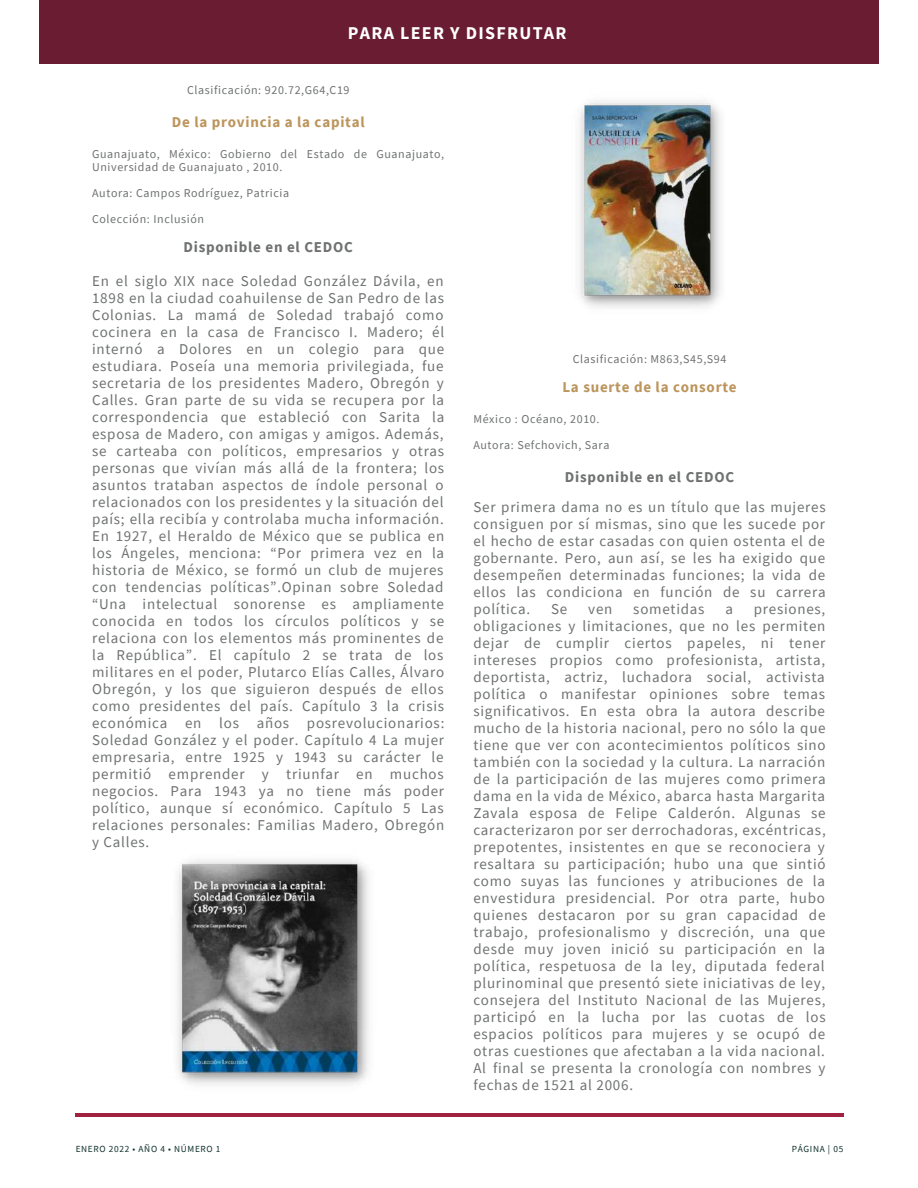
<style>
.page{position:relative;width:918px;height:1188px;background:#fff}
.page>*{position:absolute;margin:0;border:0;box-sizing:border-box;transform-origin:0 0}
.t1{font:700 18px "Source Sans Pro";letter-spacing:.07em;color:#fff}
.t2{font:15px/17px "Source Sans Pro";letter-spacing:.05em;color:#6f7271;text-align:justify}
.t3{font:700 15px "Source Sans Pro";letter-spacing:.05em;color:#bc955c}
.t4{font:700 15px "Source Sans Pro";letter-spacing:.05em;color:#6f7271}
.t5{font:12px/26px "Source Sans Pro";letter-spacing:.05em;color:#6f7271}
.t6{font:9.3px "Source Sans Pro";letter-spacing:.07em;color:#10312b}
</style>
<div class="page">
<div style="left:39px;top:0;width:839px;height:63px;background:#691c32"></div>
<hr style="left:75px;top:1113px;width:769px;height:4px;background:#9f2241">
<img style="left:579px;top:101px;width:142px;height:207px">
<img style="left:177px;top:860px;width:192px;height:225px">
<p class="t1" style="left:348px;top:22px;width:220px">PARA LEER Y DISFRUTAR</p>
<p class="t5" style="left:187px;top:77px;width:164px">Clasificación: 920.72,G64,C19</p>
<p class="t3" style="left:172px;top:112px;width:194px">De la provincia a la capital</p>
<p class="t5" style="left:92px;top:147px;width:354px;line-height:13px">Guanajuato, México: Gobierno del Estado de Guanajuato,<br>Universidad de Guanajuato , 2010.</p>
<p class="t5" style="left:92px;top:180px;width:199px">Autora: Campos Rodríguez, Patricia<br>Colección: Inclusión</p>
<p class="t4" style="left:184px;top:237px;width:171px">Disponible en el CEDOC</p>
<p class="t2" style="left:92px;top:272px;width:354px">En el siglo XIX nace Soledad González Dávila, en 1898 en la ciudad coahuilense de San Pedro de las Colonias. La mamá de Soledad trabajó como cocinera en la casa de Francisco I. Madero; él internó a Dolores en un colegio para que estudiara. Poseía una memoria privilegiada, fue secretaria de los presidentes Madero, Obregón y Calles. Gran parte de su vida se recupera por la correspondencia que estableció con Sarita la esposa de Madero, con amigas y amigos. Además, se carteaba con políticos, empresarios y otras personas que vivían más allá de la frontera; los asuntos trataban aspectos de índole personal o relacionados con los presidentes y la situación del país; ella recibía y controlaba mucha información.<br>En 1927, el Heraldo de México que se publica en los Ángeles, menciona: “Por primera vez en la historia de México, se formó un club de mujeres con tendencias políticas”.Opinan sobre Soledad “Una intelectual sonorense es ampliamente conocida en todos los círculos políticos y se relaciona con los elementos más prominentes de la República”. El capítulo 2 se trata de los militares en el poder, Plutarco Elías Calles, Álvaro Obregón, y los que siguieron después de ellos como presidentes del país. Capítulo 3 la crisis económica en los años posrevolucionarios:<br>Soledad González y el poder. Capítulo 4 La mujer empresaria, entre 1925 y 1943 su carácter le permitió emprender y triunfar en muchos negocios. Para 1943 ya no tiene más poder político, aunque sí económico. Capítulo 5 Las relaciones personales: Familias Madero, Obregón y Calles.</p>
<p class="t5" style="left:573px;top:346px;width:155px">Clasificación: M863,S45,S94</p>
<p class="t3" style="left:562px;top:378px;width:176px">La suerte de la consorte</p>
<p class="t5" style="left:473px;top:406px;width:137px">México : Océano, 2010.<br>Autora: Sefchovich, Sara</p>
<p class="t4" style="left:565px;top:468px;width:171px">Disponible en el CEDOC</p>
<p class="t2" style="left:473px;top:499px;width:354px">Ser primera dama no es un título que las mujeres consiguen por sí mismas, sino que les sucede por el hecho de estar casadas con quien ostenta el de gobernante. Pero, aun así, se les ha exigido que desempeñen determinadas funciones; la vida de ellos las condiciona en función de su carrera política.</p>
<p class="t2" style="left:551px;top:601px;width:18px">Se</p>
<p class="t2" style="left:588px;top:601px;width:26px">ven</p>
<p class="t2" style="left:633px;top:601px;width:73px">sometidas</p>
<p class="t2" style="left:725px;top:601px;width:9px">a</p>
<p class="t2" style="left:473px;top:601px;width:354px;text-indent:280px">presiones, obligaciones y limitaciones, que no les permiten dejar de cumplir ciertos papeles, ni tener intereses propios como profesionista, artista, deportista, actriz, luchadora social, activista política o manifestar opiniones sobre temas significativos. En esta obra la autora describe mucho de la historia nacional, pero no sólo la que tiene que ver con acontecimientos políticos sino también con la sociedad y la cultura. La narración de la participación de las mujeres como primera dama en la vida de México, abarca hasta Margarita Zavala esposa de Felipe Calderón. Algunas se caracterizaron por ser derrochadoras, excéntricas, prepotentes, insistentes en que se reconociera y resaltara su participación; hubo una que sintió como suyas las funciones y atribuciones de la envestidura presidencial. Por otra parte, hubo quienes destacaron por su gran capacidad de trabajo, profesionalismo y discreción, una que desde muy joven inició su participación en la política, respetuosa de la ley, diputada federal plurinominal que presentó siete iniciativas de ley, consejera del Instituto Nacional de las Mujeres, participó en la lucha por las cuotas de los espacios políticos para mujeres y se ocupó de otras cuestiones que afectaban a la vida nacional.<br>Al final se presenta la cronología con nombres y fechas de 1521 al 2006.</p>
<p class="t6" style="left:76px;top:1143px;width:146px">ENERO 2022 • AÑO 4 • NÚMERO 1</p>
<p class="t6" style="left:792px;top:1143px;width:53px">PÁGINA | 05</p>
</div>
